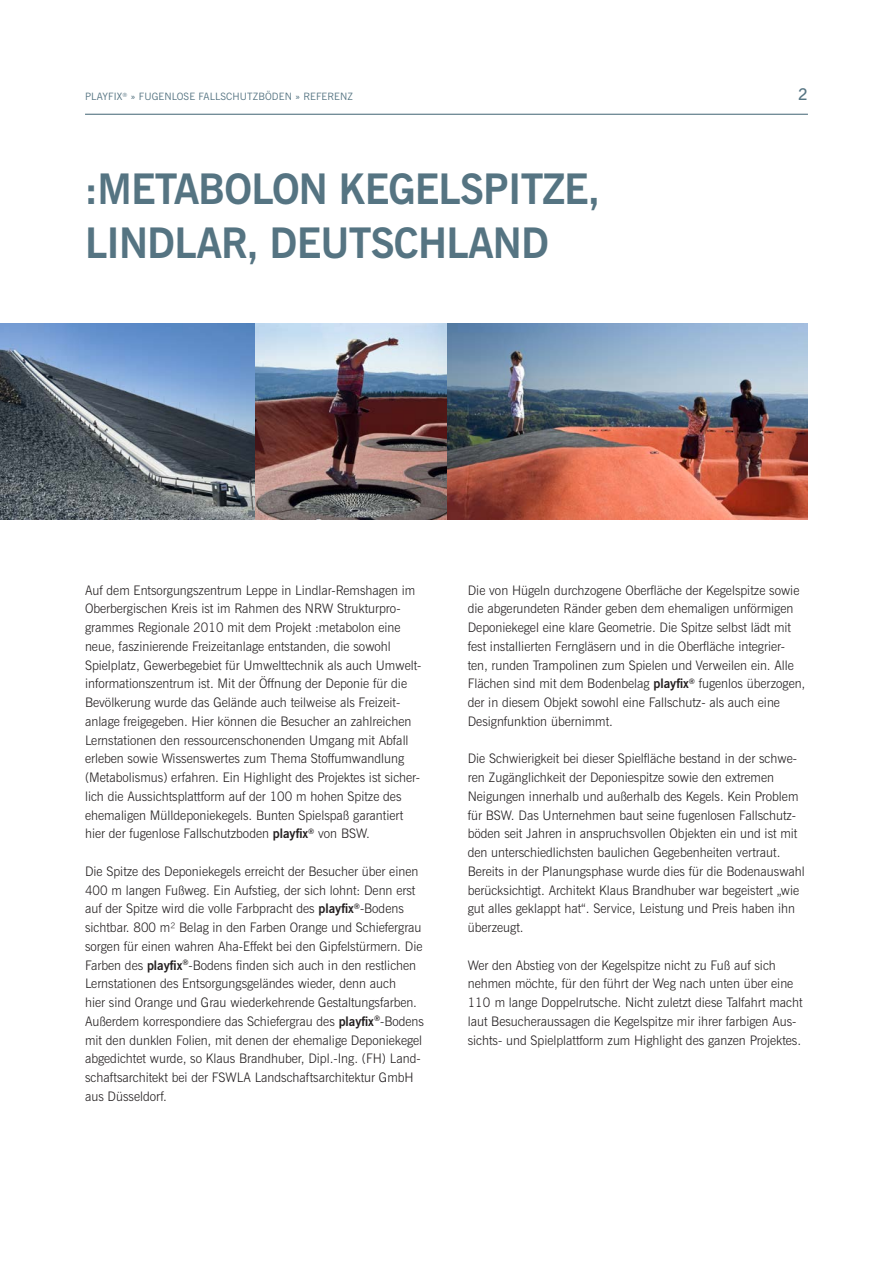
<style>
.page{position:relative;width:893px;height:1263px;background:#fff}
.page>*{position:absolute;margin:0;border:0;box-sizing:border-box;transform-origin:0 0}
.t1{font:700 42px/54px "News Gothic BT";letter-spacing:-.02em;color:#557482}
.t2{font:600 16.2px "News Gothic BT";color:#557482}
.t3{font:300 13.2px/18.8px "News Gothic BT";color:#231f20}
.t4{font:10.2px "News Gothic BT";letter-spacing:.01em;color:#557482}
.s1{font-weight:700}
</style>
<div class="page">
<hr style="left:85px;top:114px;width:723px;height:1px;background:#557482">
<img style="left:0;top:323px;width:808px;height:196px">
<p class="t4" style="left:85px;top:90px;width:269px">PLAYFIX<sup>®</sup> » FUGENLOSE FALLSCHUTZBÖDEN » REFERENZ</p>
<p class="t2" style="left:798px;top:85px;width:11px">2</p>
<h1 class="t1" style="left:85px;top:162px;width:517px">:METABOLON KEGELSPITZE,<br>LINDLAR, DEUTSCHLAND</h1>
<p class="t3" style="left:85px;top:580px;width:338px">Auf dem Entsorgungszentrum Leppe in Lindlar-Remshagen im Oberbergischen Kreis ist im Rahmen des NRW Strukturpro&shy;grammes Regionale 2010 mit dem Projekt :metabolon eine neue, faszinierende Freizeitanlage entstanden, die sowohl Spielplatz, Gewerbegebiet für Umwelttechnik als auch Umwelt&shy;informationszentrum ist. Mit der Öffnung der Deponie für die Bevölkerung wurde das Gelände auch teilweise als Freizeit&shy;anlage freigegeben. Hier können die Besucher an zahlreichen Lernstationen den ressourcenschonenden Umgang mit Abfall erleben sowie Wissenswertes zum Thema Stoffumwandlung (Metabolismus) erfahren. Ein Highlight des Projektes ist sicher&shy;lich die Aussichtsplattform auf der 100 m hohen Spitze des ehemaligen Mülldeponiekegels. Bunten Spielspaß garantiert hier der fugenlose Fallschutzboden <span class="s1">playfix</span><sup>®</sup> von BSW.</p>
<p class="t3" style="left:85px;top:862px;width:340px">Die Spitze des Deponiekegels erreicht der Besucher über einen 400 m langen Fußweg. Ein Aufstieg, der sich lohnt: Denn erst auf der Spitze wird die volle Farbpracht des <span class="s1">playfix</span><sup>®</sup>-Bodens sichtbar. 800 m² Belag in den Farben Orange und Schiefergrau sorgen für einen wahren Aha-Effekt bei den Gipfelstürmern. Die Farben des <span class="s1">playfix</span><sup>®</sup>-Bodens finden sich auch in den restlichen Lernstationen des Entsorgungsgeländes wieder, denn auch<br>hier sind Orange und Grau wiederkehrende Gestaltungsfarben.<br>Außerdem korrespondiere das Schiefergrau des <span class="s1">playfix</span><sup>®</sup>-Bodens mit den dunklen Folien, mit denen der ehemalige Deponiekegel abgedichtet wurde, so Klaus Brandhuber, Dipl.-Ing. (FH) Land&shy;schaftsarchitekt bei der FSWLA Landschaftsarchitektur GmbH aus Düsseldorf.</p>
<p class="t3" style="left:468px;top:580px;width:339px">Die von Hügeln durchzogene Oberfläche der Kegelspitze sowie die abgerundeten Ränder geben dem ehemaligen unförmigen Deponiekegel eine klare Geometrie. Die Spitze selbst lädt mit fest installierten Ferngläsern und in die Oberfläche integrier&shy;ten, runden Trampolinen zum Spielen und Verweilen ein. Alle Flächen sind mit dem Bodenbelag <span class="s1">playfix</span><sup>®</sup> fugenlos überzogen, der in diesem Objekt sowohl eine Fallschutz- als auch eine Designfunktion übernimmt.</p>
<p class="t3" style="left:468px;top:749px;width:339px">Die Schwierigkeit bei dieser Spielfläche bestand in der schwe&shy;ren Zugänglichkeit der Deponiespitze sowie den extremen Neigungen innerhalb und außerhalb des Kegels. Kein Problem für BSW. Das Unternehmen baut seine fugenlosen Fallschutz&shy;böden seit Jahren in anspruchsvollen Objekten ein und ist mit den unterschiedlichsten baulichen Gegebenheiten vertraut.<br>Bereits in der Planungsphase wurde dies für die Bodenauswahl berücksichtigt. Architekt Klaus Brandhuber war begeistert „wie gut alles geklappt hat“. Service, Leistung und Preis haben ihn überzeugt.</p>
<p class="t3" style="left:468px;top:955px;width:336px">Wer den Abstieg von der Kegelspitze nicht zu Fuß auf sich nehmen möchte, für den führt der Weg nach unten über eine 110 m lange Doppelrutsche. Nicht zuletzt diese Talfahrt macht laut Besucheraussagen die Kegelspitze mir ihrer farbigen Aus&shy;sichts- und Spielplattform zum Highlight des ganzen Projektes.</p>
</div>
